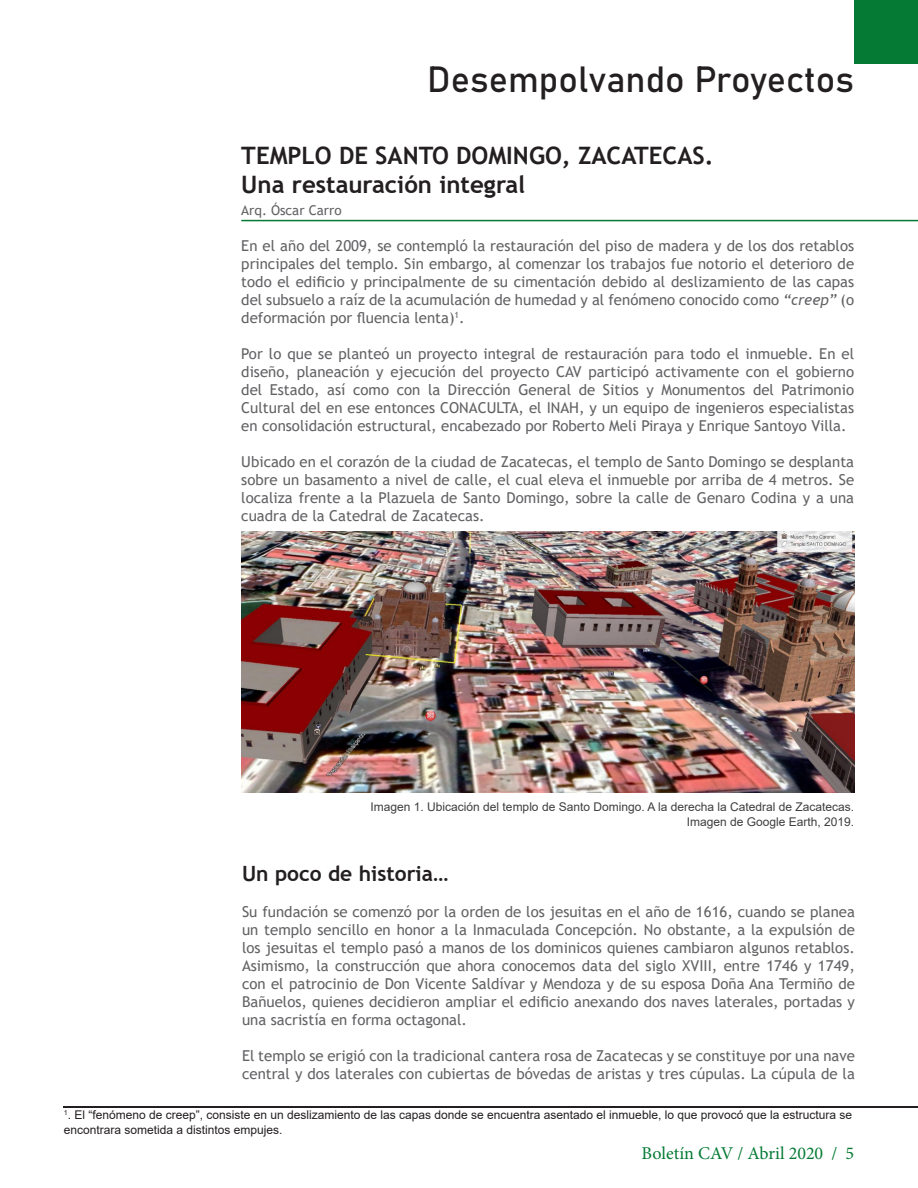
<style>
.page{position:relative;width:918px;height:1188px;background:#fff}
.page>*{position:absolute;margin:0;border:0;box-sizing:border-box;transform-origin:0 0}
.Titulo_seccion{font:36px "Bahnschrift";color:#231f20}
.Titulo_articulo{font:700 24px "Trebuchet MS";color:#231f20}
.subtitulo{font:700 21px "Trebuchet MS";color:#231f20}
.t1{font:18px "Minion Pro";color:#057a34}
.texti_geberal{font:15px/18px "Trebuchet MS";color:#636366;text-align:justify}
.subtitulo-2{font:15px/18px "Trebuchet MS";color:#636366;text-align:justify}
.texti_geberal-2{font:13.5px "Trebuchet MS";color:#636366}
.Pie_de_foto{font:12px/14.4px "Arial";color:#231f20}
.Pie_de_foto-2{font:12px "Arial";color:#3e3e3f}
.s1{font-style:italic}
</style>
<div class="page">
<div style="left:855px;top:0;width:63px;height:63px;background:#057a34"></div>
<img style="left:241px;top:531px;width:613px;height:262px">
<hr style="left:64px;top:1106px;width:854px;height:1px;background:#231f20">
<hr style="left:241px;top:220px;width:677px;height:1px;background:#057a34">
<p class="Titulo_seccion" style="left:427px;top:57px;width:429px">Desempolvando Proyectos</p>
<p class="Titulo_articulo" style="left:241px;top:141px;width:474px">TEMPLO DE SANTO DOMINGO, ZACATECAS.</p>
<p class="Titulo_articulo" style="left:241px;top:170px;width:286px">Una restauración integral</p>
<p class="texti_geberal-2" style="left:241px;top:201px;width:102px">Arq. Óscar Carro</p>
<p class="texti_geberal" style="left:241px;top:236px;width:614px">En el año del 2009, se contempló la restauración del piso de madera y de los dos retablos principales del templo. Sin embargo, al comenzar los trabajos fue notorio el deterioro de todo el edificio y principalmente de su cimentación debido al deslizamiento de las capas del subsuelo a raíz de la acumulación de humedad y al fenómeno conocido como <span class="s1">“creep”</span> (o deformación por fluencia lenta)<sup>1</sup>.</p>
<p class="texti_geberal" style="left:241px;top:344px;width:614px">Por lo que se planteó un proyecto integral de restauración para todo el inmueble. En el diseño, planeación y ejecución del proyecto CAV participó activamente con el gobierno del Estado, así como con la Dirección General de Sitios y Monumentos del Patrimonio Cultural del en ese entonces CONACULTA, el INAH, y un equipo de ingenieros especialistas en consolidación estructural, encabezado por Roberto Meli Piraya y Enrique Santoyo Villa.</p>
<p class="texti_geberal" style="left:241px;top:452px;width:614px">Ubicado en el corazón de la ciudad de Zacatecas, el templo de Santo Domingo se desplanta sobre un basamento a nivel de calle, el cual eleva el inmueble por arriba de 4 metros. Se localiza frente a la Plazuela de Santo Domingo, sobre la calle de Genaro Codina y a una cuadra de la Catedral de Zacatecas.</p>
<p class="Pie_de_foto-2" style="left:371px;top:799px;width:485px">Imagen 1. Ubicación del templo de Santo Domingo. A la derecha la Catedral de Zacatecas.</p>
<p class="Pie_de_foto-2" style="left:687px;top:813px;width:169px">Imagen de Google Earth, 2019.</p>
<p class="subtitulo" style="left:242px;top:861px;width:208px">Un poco de historia…</p>
<p class="subtitulo-2" style="left:242px;top:903px;width:614px">Su fundación se comenzó por la orden de los jesuitas en el año de 1616, cuando se planea un templo sencillo en honor a la Inmaculada Concepción. No obstante, a la expulsión de los jesuitas el templo pasó a manos de los dominicos quienes cambiaron algunos retablos.<br>Asimismo, la construcción que ahora conocemos data del siglo XVIII, entre 1746 y 1749, con el patrocinio de Don Vicente Saldívar y Mendoza y de su esposa Doña Ana Termiño de Bañuelos, quienes decidieron ampliar el edificio anexando dos naves laterales, portadas y una sacristía en forma octagonal.</p>
<p class="texti_geberal" style="left:242px;top:1047px;width:614px">El templo se erigió con la tradicional cantera rosa de Zacatecas y se constituye por una nave central y dos laterales con cubiertas de bóvedas de aristas y tres cúpulas. La cúpula de la</p>
<p class="Pie_de_foto" style="left:64px;top:1108px;width:790px"><sup>1</sup>. El “fenómeno de creep”, consiste en un deslizamiento de las capas donde se encuentra asentado el inmueble, lo que provocó que la estructura se encontrara sometida a distintos empujes.</p>
<p class="t1" style="left:642px;top:1141px;width:214px">Boletín CAV / Abril 2020 / 5</p>
</div>
